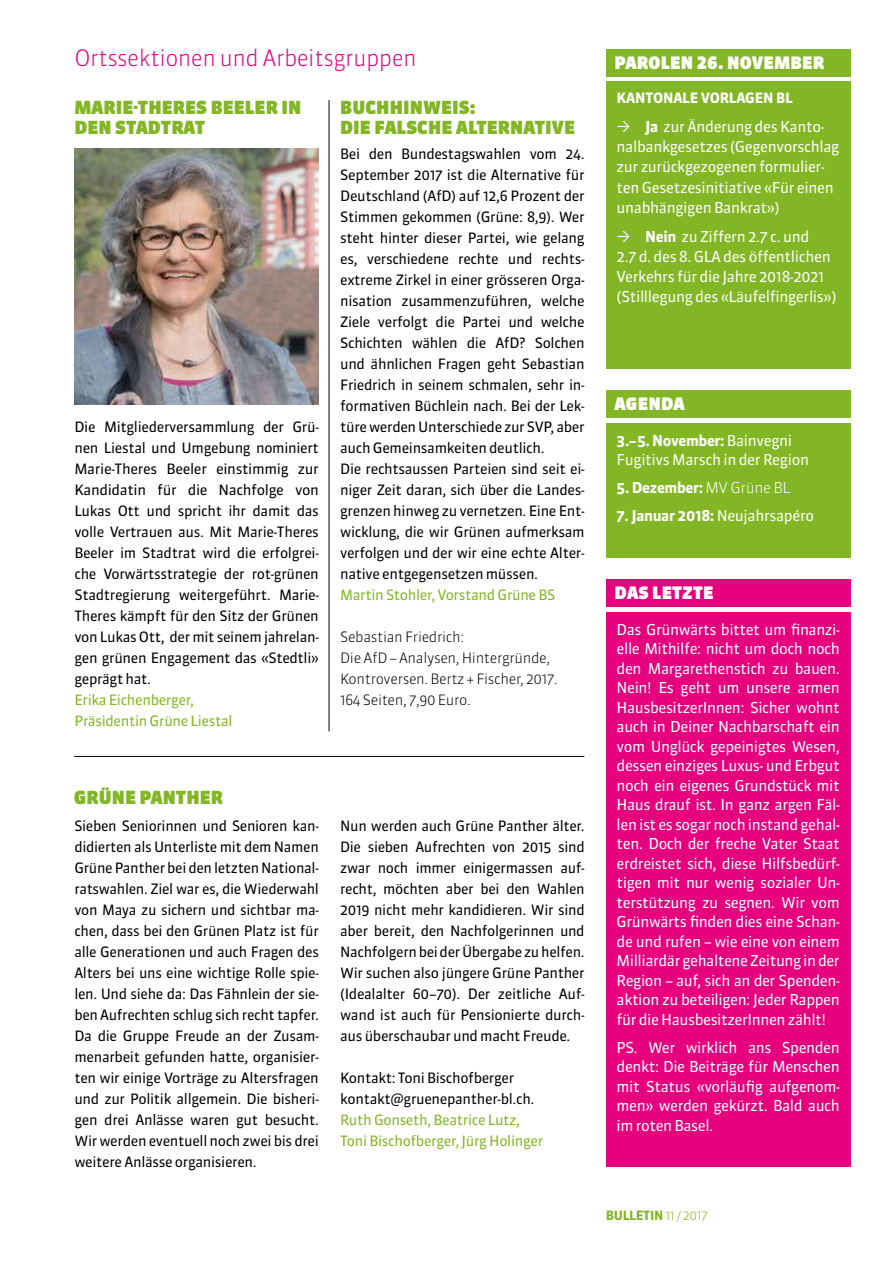
<style>
.page{position:relative;width:893px;height:1263px;background:#fff}
.page>*{position:absolute;margin:0;border:0;box-sizing:border-box;transform-origin:0 0}
.t1{font:300 22.5px "Sanuk OT";letter-spacing:-.025em;color:#e6007d}
.t2{font:900 18px/19.5px "Sanuk OT";letter-spacing:.005em;color:#82b624}
.t3{font:900 17.1px "Sanuk OT";letter-spacing:.01em;color:#fff}
.t4{font:15px/19.5px "Sanuk OT";letter-spacing:-.025em;color:#fff}
.t5{font:700 15px "Sanuk OT";letter-spacing:-.025em;color:#fff}
.t6{font:14.25px/21px "Sanuk OT";letter-spacing:-.025em;color:#000;text-align:justify}
.t7{font:14.25px/21px "Sanuk OT";letter-spacing:-.025em;color:#82b624}
.t8{font:300 14.25px/21px "Sanuk OT";letter-spacing:-.025em;color:#000}
.t9{font:700 14.25px "Sanuk OT";letter-spacing:-.015em;color:#fff}
.t10{font:700 12.75px "Sanuk OT";letter-spacing:-.025em;color:#82b624}
.s1{font-weight:700}
.s2{font-weight:300}
.s3{font-weight:400}
</style>
<div class="page">
<div style="left:606px;top:612px;width:244px;height:555px;background:#e6007d"></div>
<div style="left:606px;top:579px;width:244px;height:28px;background:#e6007d"></div>
<div style="left:606px;top:423px;width:244px;height:135px;background:#82b624"></div>
<div style="left:606px;top:390px;width:244px;height:28px;background:#82b624"></div>
<div style="left:606px;top:82px;width:244px;height:287px;background:#82b624"></div>
<div style="left:606px;top:49px;width:244px;height:27px;background:#82b624"></div>
<img style="left:74px;top:148px;width:245px;height:257px">
<hr style="left:74px;top:756px;width:510px;height:1px;background:#000">
<hr style="left:329px;top:100px;width:1px;height:631px;background:#000">
<h1 class="t1" style="left:74px;top:44px;width:344px">Ortssektionen und Arbeitsgruppen</h1>
<p class="t2" style="left:74px;top:98px;width:228px">MARIE-THERES BEELER IN<br>DEN STADTRAT</p>
<p class="t2" style="left:340px;top:98px;width:236px">BUCHHINWEIS:<br>DIE FALSCHE ALTERNATIVE</p>
<p class="t6" style="left:74px;top:416px;width:246px">Die Mitgliederversammlung der Grü&shy;nen Liestal und Umgebung nominiert Marie-Theres Beeler einstimmig zur Kandidatin für die Nachfolge von Lukas Ott und spricht ihr damit das volle Vertrauen aus. Mit Marie-Theres Beeler im Stadtrat wird die erfolgrei&shy;che Vorwärtsstrategie der rot-grünen Stadtregierung weitergeführt. Marie-Theres kämpft für den Sitz der Grünen von Lukas Ott, der mit seinem jahrelan&shy;gen grünen Engagement das «Stedtli» geprägt hat.</p>
<p class="t7" style="left:74px;top:689px;width:160px">Erika Eichenberger,<br>Präsidentin Grüne Liestal</p>
<p class="t6" style="left:340px;top:143px;width:246px;text-align:left">Bei den Bundestagswahlen vom 24.<br>September 2017 ist die Alternative für Deutschland (AfD) auf 12,6 Prozent der Stimmen gekommen (Grüne: 8,9). Wer steht hinter dieser Partei, wie gelang es, verschiedene rechte und rechts&shy;extreme Zirkel in einer grösseren Orga&shy;nisation zusammenzuführen, welche Ziele verfolgt die Partei und welche Schichten wählen die AfD? Solchen und ähnlichen Fragen geht Sebastian Friedrich in seinem schmalen, sehr in&shy;formativen Büchlein nach. Bei der Lek&shy;türe werden Unterschiede zur SVP, aber auch Gemeinsamkeiten deutlich.<br>Die rechtsaussen Parteien sind seit ei&shy;niger Zeit daran, sich über die Landes&shy;grenzen hinweg zu vernetzen. Eine Ent&shy;wicklung, die wir Grünen aufmerksam verfolgen und der wir eine echte Alter&shy;native entgegensetzen müssen.</p>
<p class="t7" style="left:340px;top:585px;width:217px">Martin Stohler, Vorstand Grüne BS</p>
<p class="t8" style="left:340px;top:627px;width:219px">Sebastian Friedrich:<br>Die AfD – Analysen, Hintergründe,<br>Kontroversen. Bertz + Fischer, 2017.<br>164 Seiten, 7,90 Euro.</p>
<p class="t2" style="left:74px;top:787px;width:150px">GRÜNE PANTHER</p>
<p class="t6" style="left:74px;top:815px;width:246px">Sieben Seniorinnen und Senioren kan&shy;didierten als Unterliste mit dem Namen Grüne Panther bei den letzten National&shy;ratswahlen. Ziel war es, die Wiederwahl von Maya zu sichern und sichtbar ma&shy;chen, dass bei den Grünen Platz ist für alle Generationen und auch Fragen des Alters bei uns eine wichtige Rolle spie&shy;len. Und siehe da: Das Fähnlein der sie&shy;ben Aufrechten schlug sich recht tapfer.<br>Da die Gruppe Freude an der Zusam&shy;menarbeit gefunden hatte, organisier&shy;ten wir einige Vorträge zu Altersfragen und zur Politik allgemein. Die bisheri&shy;gen drei Anlässe waren gut besucht.<br>Wir werden eventuell noch zwei bis drei weitere Anlässe organisieren.</p>
<p class="t6" style="left:340px;top:815px;width:246px">Nun werden auch Grüne Panther älter.<br>Die sieben Aufrechten von 2015 sind zwar noch immer einigermassen auf&shy;recht, möchten aber bei den Wahlen 2019 nicht mehr kandidieren. Wir sind aber bereit, den Nachfolgerinnen und Nachfolgern bei der Übergabe zu helfen.<br>Wir suchen also jüngere Grüne Panther (Idealalter 60–70). Der zeitliche Auf&shy;wand ist auch für Pensionierte durch&shy;aus überschaubar und macht Freude.</p>
<p class="t6" style="left:340px;top:1067px;width:196px">Kontakt: Toni Bischofberger kontakt@gruenepanther-bl.ch.</p>
<p class="t7" style="left:340px;top:1109px;width:205px">Ruth Gonseth, Beatrice Lutz,<br>Toni Bischofberger, Jürg Holinger</p>
<p class="t3" style="left:615px;top:52px;width:211px">PAROLEN 26. NOVEMBER</p>
<p class="t9" style="left:617px;top:89px;width:178px">KANTONALE VORLAGEN BL</p>
<p class="t4" style="left:617px;top:116px;width:224px;line-height:20.2px;text-indent:29px"><span class="s1">Ja</span> zur Änderung des Kanto&shy;nalbankgesetzes (Gegenvorschlag zur zurückgezogenen formulier&shy;ten Gesetzesinitiative «Für einen unabhängigen Bankrat»)</p>
<p class="t4" style="left:617px;top:226px;width:221px;line-height:20.2px;text-indent:29px"><span class="s1">Nein</span> zu Ziffern 2.7 c. und<br>2.7 d. des 8. GLA des öffentlichen<br>Verkehrs für die Jahre 2018-2021 (Stilllegung des «Läufelfingerlis»)</p>
<p class="t3" style="left:615px;top:393px;width:72px">AGENDA</p>
<p class="t4" style="left:617px;top:430px;width:194px"><span class="s1">3.–5. November:</span> Bainvegni<br>Fugitivs Marsch in der Region</p>
<p class="t5" style="left:617px;top:478px;width:175px">5. Dezember: <span class="s2">MV Grüne BL</span></p>
<p class="t5" style="left:617px;top:506px;width:199px">7. Januar 2018: <span class="s3">Neujahrsapéro</span></p>
<p class="t3" style="left:614px;top:582px;width:100px">DAS LETZTE</p>
<p class="t4" style="left:617px;top:619px;width:225px;text-align:justify">Das Grünwärts bittet um finanzi&shy;elle Mithilfe: nicht um doch noch den Margarethenstich zu bauen.<br>Nein! Es geht um unsere armen HausbesitzerInnen: Sicher wohnt auch in Deiner Nachbarschaft ein vom Unglück gepeinigtes Wesen, dessen einziges Luxus- und Erbgut noch ein eigenes Grundstück mit Haus drauf ist. In ganz argen Fäl&shy;len ist es sogar noch instand gehal&shy;ten. Doch der freche Vater Staat erdreistet sich, diese Hilfsbedürf&shy;tigen mit nur wenig sozialer Un&shy;terstützung zu segnen. Wir vom Grünwärts finden dies eine Schan&shy;de und rufen – wie eine von einem Milliardär gehaltene Zeitung in der Region – auf, sich an der Spenden&shy;aktion zu beteiligen: Jeder Rappen für die HausbesitzerInnen zählt!</p>
<p class="t4" style="left:617px;top:1037px;width:225px;text-align:justify">PS. Wer wirklich ans Spenden denkt: Die Beiträge für Menschen mit Status «vorläufig aufgenom&shy;men» werden gekürzt. Bald auch im roten Basel.</p>
<p class="t10" style="left:606px;top:1207px;width:104px">BULLETIN <span class="s2">11 / 2017</span></p>
</div>
